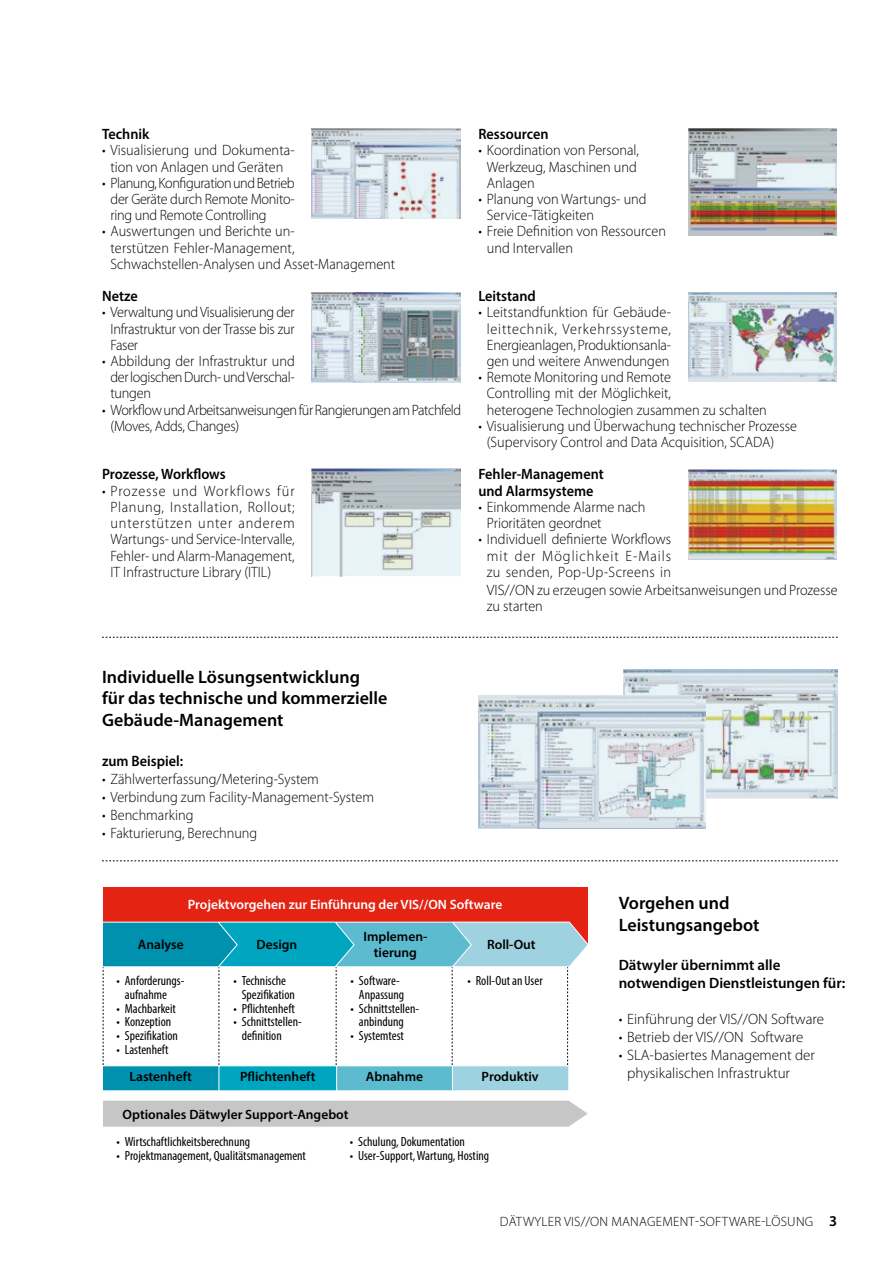
<style>
.page{position:relative;width:893px;height:1263px;background:#fff}
.page>*{position:absolute;margin:0;border:0;box-sizing:border-box;transform-origin:0 0}
.t1{font:600 18px/21.6px "Myriad Pro";color:#000}
.t2{font:300 15px/16.2px "Myriad Pro";color:#000;scale:.95 1}
.t3{font:300 15px/16.2px "Myriad Pro";color:#000}
.t4{font:600 15px/16.2px "Myriad Pro";color:#000;scale:.95 1}
.t5{font:300 15px/16.2px "Myriad Pro";letter-spacing:.025em;color:#000;text-align:center;scale:.95 1}
.t6{font:300 15px/16.2px "Myriad Pro";letter-spacing:-.03em;color:#000;scale:.95 1}
.t7{font:600 15px/18px "Myriad Pro";color:#000}
.t8{font:600 13.5px/16.5px "Myriad Pro";color:#000;text-align:center}
.t9{font:600 13.5px "Myriad Pro";color:#fff}
.t10{font:300 13.5px "Myriad Pro";letter-spacing:.02em;color:#000}
.t11{font:condensed 13.35px/13.6px "Myriad Pro";color:#000}
.s1{font-weight:600;font-size:15px}
</style>
<div class="page">
<div style="left:103px;top:888px;width:484px;height:57px;background:#e42313"></div>
<img style="left:312px;top:129px;width:149px;height:89px">
<img style="left:312px;top:293px;width:149px;height:89px">
<img style="left:312px;top:469px;width:149px;height:107px">
<img style="left:688px;top:128px;width:149px;height:107px">
<img style="left:688px;top:292px;width:149px;height:90px">
<img style="left:688px;top:470px;width:149px;height:89px">
<img style="left:624px;top:669px;width:214px;height:129px">
<img style="left:478px;top:696px;width:228px;height:133px">
<svg style="left:102px;top:860px;width:736px;height:1px"></svg>
<svg style="left:102px;top:637px;width:736px;height:1px"></svg>
<div style="left:102px;top:1065px;width:135px;height:26px;background:#0091af"></div>
<div style="left:219px;top:1065px;width:135px;height:26px;background:#00a5bf"></div>
<div style="left:336px;top:1065px;width:136px;height:26px;background:#5dbbd0;border:1px solid #fff"></div>
<div style="left:452px;top:1065px;width:117px;height:26px;background:#9fd2e0;border:1px solid #fff"></div>
<svg style="left:102px;top:921px;width:486px;height:147px"></svg>
<svg style="left:103px;top:1100px;width:485px;height:27px;background:#c9c9c9"></svg>
<p class="t4" style="left:102px;top:126px;width:51px">Technik</p>
<p class="t2" style="left:102px;top:142px;width:204px;text-align:center">• Visualisierung und Dokumenta&shy;tion von Anlagen und Geräten</p>
<p class="t2" style="left:111px;top:175px;width:195px;text-align:justify;text-indent:-8px">• Planung, Konfiguration und Betrieb der Geräte durch Remote Monito&shy;ring und Remote Controlling</p>
<p class="t2" style="left:111px;top:223px;width:301px;text-indent:-8px">• Auswertungen und Berichte un-<br>terstützen Fehler-Management,<br>Schwachstellen-Analysen und Asset-Management</p>
<p class="t4" style="left:102px;top:288px;width:39px">Netze</p>
<p class="t2" style="left:111px;top:304px;width:195px;text-align:justify;text-indent:-8px">• Verwaltung und Visualisierung der Infrastruktur von der Trasse bis zur Faser</p>
<p class="t2" style="left:111px;top:353px;width:195px;text-align:justify;text-indent:-8px">• Abbildung der Infrastruktur und der logischen Durch- und Verschal&shy;tungen</p>
<p class="t6" style="left:111px;top:401px;width:371px;text-indent:-8px">• Workflow und Arbeitsanweisungen für Rangierungen am Patchfeld (Moves, Adds, Changes)</p>
<p class="t4" style="left:102px;top:466px;width:132px">Prozesse, Workflows</p>
<p class="t2" style="left:111px;top:482px;width:195px;text-align:justify;text-indent:-8px">• Prozesse und Workflows für Planung, Installation, Rollout; unterstützen unter anderem Wartungs- und Service-Intervalle, Fehler- und Alarm-Management, IT Infrastructure Library (ITIL)</p>
<p class="t4" style="left:478px;top:126px;width:75px">Ressourcen</p>
<p class="t2" style="left:487px;top:142px;width:161px;text-indent:-8px">• Koordination von Personal,<br>Werkzeug, Maschinen und<br>Anlagen</p>
<p class="t2" style="left:487px;top:191px;width:170px;text-indent:-8px">• Planung von Wartungs- und<br>Service-Tätigkeiten</p>
<p class="t2" style="left:487px;top:223px;width:190px;text-indent:-8px">• Freie Definition von Ressourcen und Intervallen</p>
<p class="t4" style="left:478px;top:288px;width:62px">Leitstand</p>
<p class="t2" style="left:478px;top:304px;width:204px;text-align:center">• Leitstandfunktion für Gebäude&shy;leittechnik, Verkehrssysteme, Energieanlagen, Produktionsanla&shy;gen und weitere Anwendungen</p>
<p class="t2" style="left:487px;top:369px;width:296px;text-indent:-8px">• Remote Monitoring und Remote<br>Controlling mit der Möglichkeit,<br>heterogene Technologien zusammen zu schalten</p>
<p class="t2" style="left:487px;top:418px;width:328px;text-indent:-8px">• Visualisierung und Überwachung technischer Prozesse (Supervisory Control and Data Acquisition, SCADA)</p>
<p class="t4" style="left:478px;top:466px;width:134px">Fehler-Management und Alarmsysteme</p>
<p class="t2" style="left:487px;top:499px;width:168px;text-indent:-8px">• Einkommende Alarme nach<br>Prioritäten geordnet</p>
<p class="t5" style="left:478px;top:531px;width:204px">• Individuell definierte Workflows mit der Möglichkeit E-Mails zu senden, Pop-Up-Screens in</p>
<p class="t3" style="left:487px;top:581px;width:352px">VIS//ON zu erzeugen sowie Arbeitsanweisungen und Prozesse zu starten</p>
<p class="t1" style="left:102px;top:666px;width:287px">Individuelle Lösungsentwicklung<br>für das technische und kommerzielle<br>Gebäude-Management</p>
<p class="t4" style="left:102px;top:752px;width:87px">zum Beispiel:</p>
<p class="t2" style="left:102px;top:770px;width:230px">• Zählwerterfassung/Metering-System</p>
<p class="t2" style="left:102px;top:788px;width:288px">• Verbindung zum Facility-Management-System</p>
<p class="t2" style="left:102px;top:806px;width:98px">• Benchmarking</p>
<p class="t2" style="left:102px;top:824px;width:165px">• Fakturierung, Berechnung</p>
<p class="t9" style="left:188px;top:896px;width:316px">Projektvorgehen zur Einführung der VIS//ON Software</p>
<p class="t8" style="left:138px;top:936px;width:47px">Analyse</p>
<p class="t8" style="left:257px;top:936px;width:42px">Design</p>
<p class="t11" style="left:125px;top:974px;width:61px;text-indent:-8px">• Anforderungs&shy;aufnahme</p>
<p class="t11" style="left:116px;top:1001px;width:61px">• Machbarkeit</p>
<p class="t11" style="left:116px;top:1015px;width:56px">• Konzeption</p>
<p class="t11" style="left:116px;top:1029px;width:63px">• Spezifikation</p>
<p class="t11" style="left:116px;top:1042px;width:54px">• Lastenheft</p>
<p class="t11" style="left:242px;top:974px;width:55px;text-indent:-8px">• Technische<br>Spezifikation</p>
<p class="t11" style="left:233px;top:1001px;width:63px">• Pflichtenheft</p>
<p class="t11" style="left:242px;top:1015px;width:62px;text-indent:-8px">• Schnittstellen&shy;definition</p>
<p class="t8" style="left:363px;top:927px;width:65px">Implemen&shy;tierung</p>
<p class="t11" style="left:359px;top:974px;width:47px;text-indent:-8px">• Software-<br>Anpassung</p>
<p class="t11" style="left:351px;top:1001px;width:70px;text-align:center">• Schnittstellen&shy;anbindung</p>
<p class="t11" style="left:351px;top:1029px;width:55px">• Systemtest</p>
<p class="t8" style="left:487px;top:936px;width:50px">Roll-Out</p>
<p class="t11" style="left:467px;top:974px;width:77px">• Roll-Out an User</p>
<p class="t8" style="left:129px;top:1068px;width:64px">Lastenheft</p>
<p class="t8" style="left:240px;top:1068px;width:77px">Pflichtenheft</p>
<p class="t8" style="left:366px;top:1068px;width:59px">Abnahme</p>
<p class="t8" style="left:482px;top:1068px;width:59px">Produktiv</p>
<p class="t8" style="left:123px;top:1105px;width:227px">Optionales Dätwyler Support-Angebot</p>
<p class="t11" style="left:116px;top:1135px;width:135px">• Wirtschaftlichkeitsberechnung</p>
<p class="t11" style="left:116px;top:1148px;width:191px">• Projektmanagement, Qualitätsmanagement</p>
<p class="t11" style="left:350px;top:1135px;width:117px">• Schulung, Dokumentation</p>
<p class="t11" style="left:350px;top:1148px;width:141px">• User-Support, Wartung, Hosting</p>
<p class="t1" style="left:619px;top:892px;width:142px">Vorgehen und<br>Leistungsangebot</p>
<p class="t7" style="left:619px;top:956px;width:228px">Dätwyler übernimmt alle notwendigen Dienstleistungen für:</p>
<p class="t3" style="left:619px;top:1011px;width:207px">• Einführung der VIS//ON Software</p>
<p class="t3" style="left:619px;top:1029px;width:186px">• Betrieb der VIS//ON Software</p>
<p class="t3" style="left:627px;top:1046px;width:189px;line-height:18px;text-indent:-8px">• SLA-basiertes Management der physikalischen Infrastruktur</p>
<p class="t10" style="left:500px;top:1213px;width:339px">DÄTWYLER VIS//ON MANAGEMENT-SOFTWARE-LÖSUNG <span class="s1">3</span></p>
</div>
